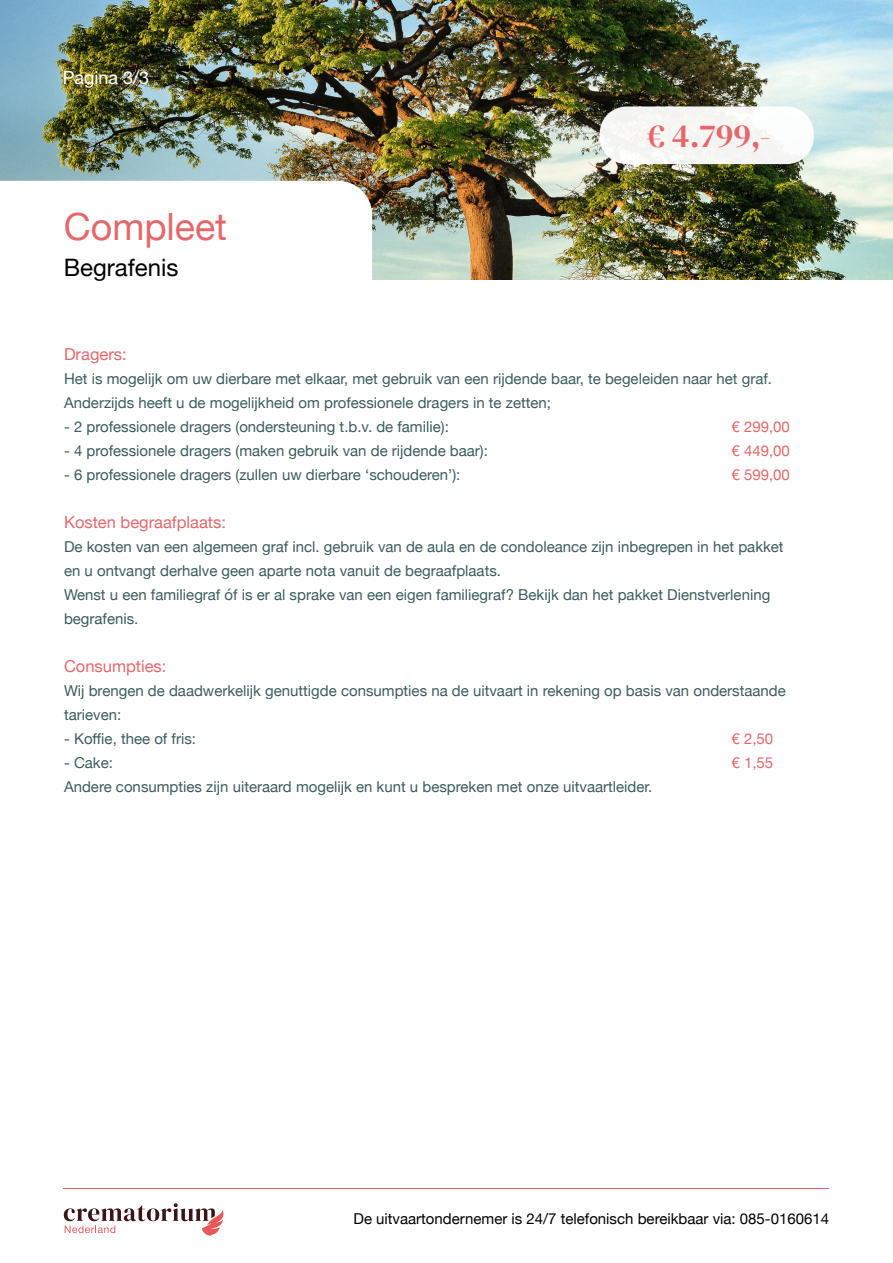
<style>
.page{position:relative;width:893px;height:1263px;background:#fff}
.page>*{position:absolute;margin:0;border:0;box-sizing:border-box;transform-origin:0 0}
.t1{font:37.5px "Helvetica Neue";color:#e6676b}
.t2{font:33px "DM Serif Display";color:#e6676b}
.t3{font:24px "Helvetica Neue";color:#000}
.t4{font:18px "Helvetica Neue";color:#fff}
.t5{font:16.5px "Helvetica Neue";color:#e6676b}
.t6{font:15px/24px "Helvetica Neue";color:#3b5c5e}
.t7{font:15px "Helvetica Neue";color:#000}
.t8{font:15px "Helvetica Neue";color:#e6676b}
</style>
<div class="page">
<hr style="left:64px;top:1188px;width:765px;height:1px;background:#e6676b">
<svg style="left:64px;top:1203px;width:160px;height:33px"></svg>
<img style="left:0;top:0;width:893px;height:280px">
<svg style="left:0;top:181px;width:372px;height:99px"></svg>
<div style="left:600px;top:106px;width:214px;height:58px;background:#f6f6f3;border-radius:27px"></div>
<p class="t4" style="left:63px;top:65px;width:88px">Pagina 3/3</p>
<h1 class="t1" style="left:64px;top:200px;width:165px">Compleet</h1>
<h3 class="t3" style="left:64px;top:250px;width:116px">Begrafenis</h3>
<h2 class="t2" style="left:647px;top:117px;width:125px">€ 4.799,-</h2>
<p class="t5" style="left:64px;top:342px;width:64px">Dragers:</p>
<p class="t6" style="left:64px;top:368px;width:709px">Het is mogelijk om uw dierbare met elkaar, met gebruik van een rijdende baar, te begeleiden naar het graf.<br>Anderzijds heeft u de mogelijkheid om professionele dragers in te zetten;</p>
<p class="t6" style="left:64px;top:416px;width:386px">- 2 professionele dragers (ondersteuning t.b.v. de familie):</p>
<p class="t8" style="left:732px;top:416px;width:60px">€ 299,00</p>
<p class="t6" style="left:64px;top:440px;width:425px">- 4 professionele dragers (maken gebruik van de rijdende baar):</p>
<p class="t8" style="left:732px;top:440px;width:60px">€ 449,00</p>
<p class="t6" style="left:64px;top:464px;width:398px">- 6 professionele dragers (zullen uw dierbare ‘schouderen’):</p>
<p class="t8" style="left:732px;top:464px;width:60px">€ 599,00</p>
<p class="t5" style="left:64px;top:510px;width:163px">Kosten begraafplaats:</p>
<p class="t6" style="left:64px;top:536px;width:721px">De kosten van een algemeen graf incl. gebruik van de aula en de condoleance zijn inbegrepen in het pakket en u ontvangt derhalve geen aparte nota vanuit de begraafplaats.<br>Wenst u een familiegraf óf is er al sprake van een eigen familiegraf? Bekijk dan het pakket Dienstverlening begrafenis.</p>
<p class="t5" style="left:64px;top:654px;width:104px">Consumpties:</p>
<p class="t6" style="left:64px;top:680px;width:723px">Wij brengen de daadwerkelijk genuttigde consumpties na de uitvaart in rekening op basis van onderstaande tarieven:</p>
<p class="t6" style="left:64px;top:728px;width:133px">- Koffie, thee of fris:</p>
<p class="t8" style="left:732px;top:728px;width:43px">€ 2,50</p>
<p class="t6" style="left:64px;top:752px;width:50px">- Cake:</p>
<p class="t8" style="left:732px;top:752px;width:43px">€ 1,55</p>
<p class="t6" style="left:64px;top:776px;width:590px">Andere consumpties zijn uiteraard mogelijk en kunt u bespreken met onze uitvaartleider.</p>
<p class="t7" style="left:353px;top:1208px;width:477px">De uitvaartondernemer is 24/7 telefonisch bereikbaar via: 085-0160614</p>
</div>
